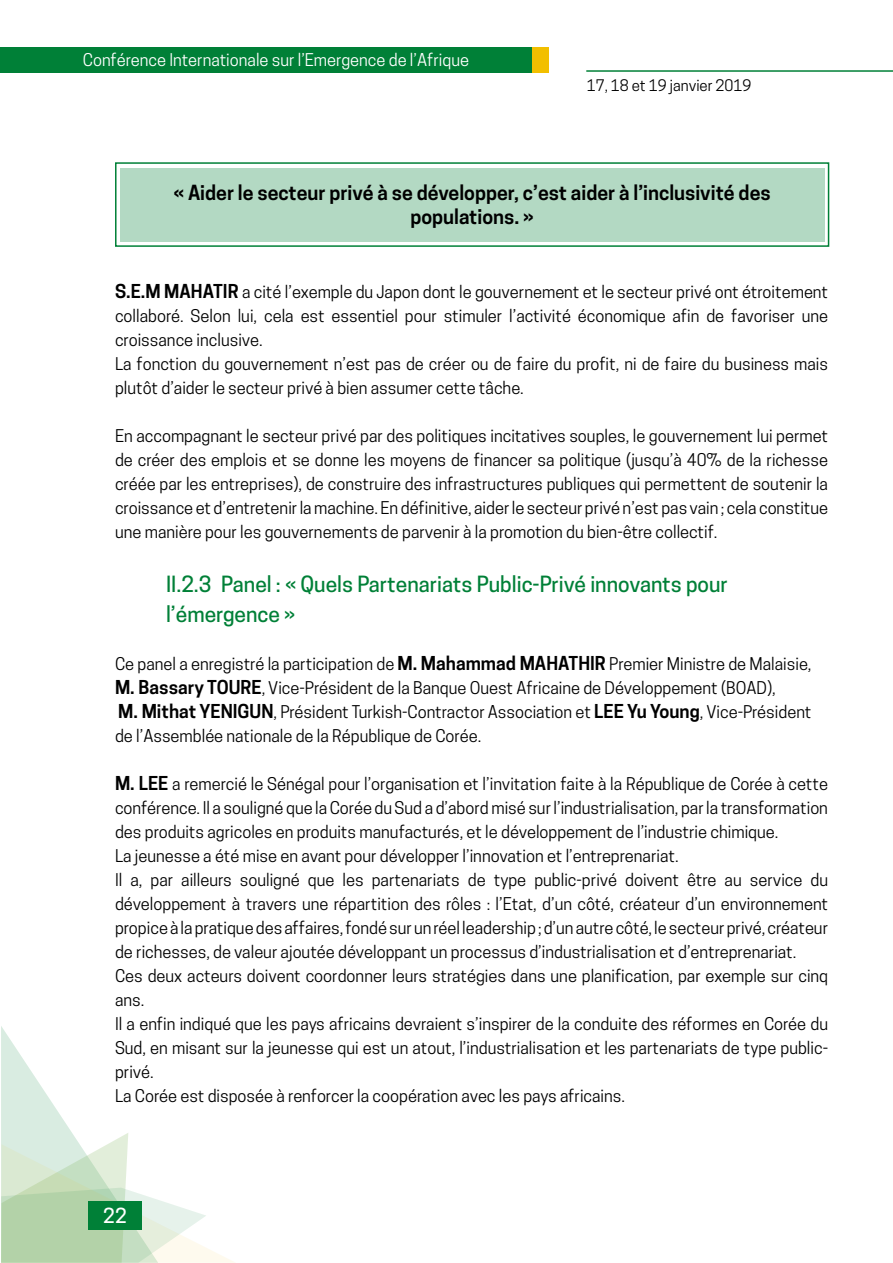
<style>
.page{position:relative;width:893px;height:1263px;background:#fff}
.page>*{position:absolute;margin:0;border:0;box-sizing:border-box;transform-origin:0 0}
.t1{font:500 21px/30px "Cooper Hewitt";color:#008037}
.t2{font:600 19.5px/24px "Cooper Hewitt";color:#000;text-align:center}
.t3{font:500 19.5px "Cooper Hewitt";color:#fff}
.t4{font:16.5px/24px "Cooper Hewitt";color:#000}
.t5{font:16.5px "Cooper Hewitt";color:#fff}
.t6{font:15px "Cooper Hewitt";color:#000}
.s1{font-weight:600;font-size:18px}
</style>
<div class="page">
<svg style="left:1px;top:1026px;width:234px;height:237px"></svg>
<div style="left:88px;top:1201px;width:54px;height:28px;background:#008037"></div>
<div style="left:0;top:48px;width:548px;height:25px;background:#008037"></div>
<hr style="left:586px;top:70px;width:307px;height:2px;background:#008037">
<div style="left:533px;top:48px;width:16px;height:25px;background:#f2bf00"></div>
<div style="left:115px;top:162px;width:714px;height:85px;border:2px solid #008037"></div>
<div style="left:120px;top:168px;width:704px;height:74px;background:#b3d9c3"></div>
<p class="t5" style="left:83px;top:50px;width:388px">Conférence Internationale sur l’Emergence de l’Afrique</p>
<p class="t6" style="left:587px;top:76px;width:166px">17, 18 et 19 janvier 2019</p>
<p class="t2" style="left:174px;top:181px;width:599px">« Aider le secteur privé à se développer, c’est aider à l’inclusivité des populations. »</p>
<p class="t4" style="left:115px;top:280px;width:715px"><span class="s1">S.E.M MAHATIR</span> a cité l’exemple du Japon dont le gouvernement et le secteur privé ont étroitement collaboré. Selon lui, cela est essentiel pour stimuler l’activité économique afin de favoriser une croissance inclusive.<br>La fonction du gouvernement n’est pas de créer ou de faire du profit, ni de faire du business mais plutôt d’aider le secteur privé à bien assumer cette tâche.</p>
<p class="t4" style="left:115px;top:424px;width:715px;text-align:justify">En accompagnant le secteur privé par des politiques incitatives souples, le gouvernement lui permet de créer des emplois et se donne les moyens de financer sa politique (jusqu’à 40% de la richesse créée par les entreprises), de construire des infrastructures publiques qui permettent de soutenir la croissance et d’entretenir la machine. En définitive, aider le secteur privé n’est pas vain ; cela constitue une manière pour les gouvernements de parvenir à la promotion du bien-être collectif.</p>
<p class="t1" style="left:166px;top:569px;width:563px">II.2.3 Panel : « Quels Partenariats Public-Privé innovants pour l’émergence »</p>
<p class="t4" style="left:115px;top:652px;width:698px">Ce panel a enregistré la participation de <span class="s1">M. Mahammad MAHATHIR</span> Premier Ministre de Malaisie, <span class="s1">M. Bassary TOURE</span>, Vice-Président de la Banque Ouest Africaine de Développement (BOAD),<br><span class="s1">M. Mithat YENIGUN</span>, Président Turkish-Contractor Association et <span class="s1">LEE Yu Young</span>, Vice-Président de l’Assemblée nationale de la République de Corée.</p>
<p class="t4" style="left:115px;top:772px;width:715px"><span class="s1">M. LEE</span> a remercié le Sénégal pour l’organisation et l’invitation faite à la République de Corée à cette conférence. Il a souligné que la Corée du Sud a d’abord misé sur l’industrialisation, par la transformation des produits agricoles en produits manufacturés, et le développement de l’industrie chimique.<br>La jeunesse a été mise en avant pour développer l’innovation et l’entreprenariat.<br>Il a, par ailleurs souligné que les partenariats de type public-privé doivent être au service du développement à travers une répartition des rôles : l’Etat, d’un côté, créateur d’un environnement propice à la pratique des affaires, fondé sur un réel leadership ; d’un autre côté, le secteur privé, créateur de richesses, de valeur ajoutée développant un processus d’industrialisation et d’entreprenariat.<br>Ces deux acteurs doivent coordonner leurs stratégies dans une planification, par exemple sur cinq ans.<br>Il a enfin indiqué que les pays africains devraient s’inspirer de la conduite des réformes en Corée du Sud, en misant sur la jeunesse qui est un atout, l’industrialisation et les partenariats de type public&shy;privé.<br>La Corée est disposée à renforcer la coopération avec les pays africains.</p>
<p class="t3" style="left:103px;top:1204px;width:25px">22</p>
</div>
